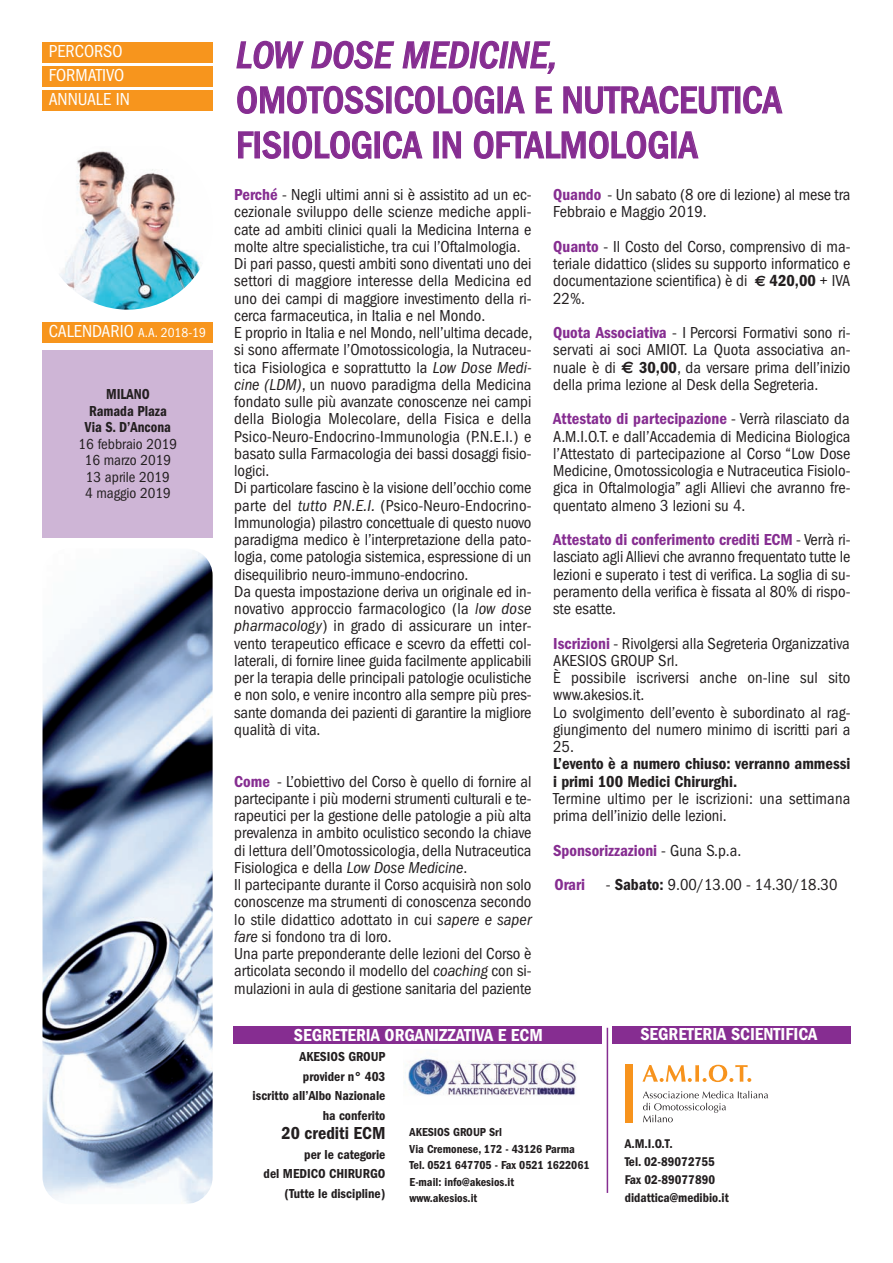
<style>
.page{position:relative;width:893px;height:1263px;background:#fff}
.page>*{position:absolute;margin:0;border:0;box-sizing:border-box;transform-origin:0 0}
.t1{font:500 condensed 39px/45px "Franklin Gothic";color:#862d91}
.t2{font:italic 500 condensed 39px "Franklin Gothic";color:#862d91}
.t3{font:600 condensed 18px "Franklin Gothic";color:#fff}
.t4{font:condensed 18px/24px "Franklin Gothic";color:#fff}
.t5{font:600 condensed 18px "Franklin Gothic";color:#231f20}
.t6{font:condensed 16.5px/17.2px "Franklin Gothic";color:#231f20}
.t7{font:600 condensed 16.5px/17.2px "Franklin Gothic";color:#231f20}
.t8{font:condensed 15px/16.5px "Franklin Gothic";color:#231f20;text-align:center}
.t9{font:600 condensed 15px/16.5px "Franklin Gothic";color:#231f20;text-align:center;scale:.95 1}
.t10{font:600 condensed 13.5px/19.5px "Franklin Gothic";color:#231f20;text-align:right}
.t11{font:condensed 13.5px "Franklin Gothic";color:#fff}
.t12{font:600 condensed 13.2px/18px "Franklin Gothic";color:#231f20}
.t13{font:600 condensed 12px/16.5px "Franklin Gothic";color:#231f20}
.s1{font-size:18px}
.s2{font-weight:600;color:#862d91}
.s3{font-style:italic}
.s4{font-family:"Euro Sans";font-weight:700;font-stretch:normal;font-size:15px}
.s5{font-weight:600}
.s6{font-family:"Euro Sans";font-weight:700;font-stretch:normal}
</style>
<div class="page">
<div style="left:43px;top:350px;width:170px;height:188px;background:#ceb5d6"></div>
<div style="left:43px;top:43px;width:170px;height:20px;background:#f7951d"></div>
<div style="left:43px;top:67px;width:170px;height:20px;background:#f7951d"></div>
<div style="left:43px;top:91px;width:170px;height:20px;background:#f7951d"></div>
<img style="left:59px;top:151px;width:141px;height:159px">
<div style="left:43px;top:322px;width:170px;height:21px;background:#f7951d"></div>
<img style="left:404px;top:1058px;width:172px;height:38px">
<div style="left:234px;top:1026px;width:368px;height:18px;background:#862d91"></div>
<hr style="left:607px;top:1028px;width:1px;height:165px;background:#862d91">
<div style="left:612px;top:1026px;width:238px;height:18px;background:#862d91"></div>
<div style="left:625px;top:1064px;width:8px;height:58px;background:#f7931d"></div>
<svg style="left:642px;top:1065px;width:109px;height:17px"></svg>
<svg style="left:643px;top:1091px;width:125px;height:31px"></svg>
<img style="left:43px;top:549px;width:170px;height:655px;border-radius:27px">
<p class="t4" style="left:49px;top:41px;width:83px">PERCORSO<br>FORMATIVO<br>ANNUALE IN</p>
<h1 class="t2" style="left:236px;top:42px;width:323px">LOW DOSE MEDICINE,</h1>
<h1 class="t1" style="left:236px;top:81px;width:547px">OMOTOSSICOLOGIA E NUTRACEUTICA<br>FISIOLOGICA IN OFTALMOLOGIA</h1>
<p class="t11" style="left:49px;top:328px;width:159px"><span class="s1">CALENDARIO</span> A.A. 2018-19</p>
<p class="t9" style="left:85px;top:387px;width:92px">MILANO<br>Ramada Plaza<br>Via S. D’Ancona</p>
<p class="t8" style="left:79px;top:436px;width:100px">16 febbraio 2019<br>16 marzo 2019<br>13 aprile 2019<br>4 maggio 2019</p>
<p class="t6" style="left:234px;top:187px;width:300px"><span class="s2">Perché</span> - Negli ultimi anni si è assistito ad un ec&shy;cezionale sviluppo delle scienze mediche appli&shy;cate ad ambiti clinici quali la Medicina Interna e molte altre specialistiche, tra cui l’Oftalmologia.<br>Di pari passo, questi ambiti sono diventati uno dei settori di maggiore interesse della Medicina ed uno dei campi di maggiore investimento della ri&shy;cerca farmaceutica, in Italia e nel Mondo.<br>E proprio in Italia e nel Mondo, nell’ultima decade, si sono affermate l’Omotossicologia, la Nutraceu&shy;tica Fisiologica e soprattutto la <span class="s3">Low Dose Medi&shy;cine (LDM)</span>, un nuovo paradigma della Medicina fondato sulle più avanzate conoscenze nei campi della Biologia Molecolare, della Fisica e della Psico-Neuro-Endocrino-Immunologia (P.N.E.I.) e basato sulla Farmacologia dei bassi dosaggi fisio&shy;logici.<br>Di particolare fascino è la visione dell’occhio come parte del <span class="s3">tutto P.N.E.I.</span> (Psico-Neuro-Endocrino-Immunologia) pilastro concettuale di questo nuovo paradigma medico è l’interpretazione della pato&shy;logia, come patologia sistemica, espressione di un disequilibrio neuro-immuno-endocrino.<br>Da questa impostazione deriva un originale ed in&shy;novativo approccio farmacologico (la <span class="s3">low dose pharmacology</span>) in grado di assicurare un inter&shy;vento terapeutico efficace e scevro da effetti col&shy;laterali, di fornire linee guida facilmente applicabili per la terapia delle principali patologie oculistiche e non solo, e venire incontro alla sempre più pres&shy;sante domanda dei pazienti di garantire la migliore qualità di vita.</p>
<p class="t6" style="left:234px;top:774px;width:299px"><span class="s2">Come</span> - L’obiettivo del Corso è quello di fornire al partecipante i più moderni strumenti culturali e te&shy;rapeutici per la gestione delle patologie a più alta prevalenza in ambito oculistico secondo la chiave di lettura dell’Omotossicologia, della Nutraceutica Fisiologica e della <span class="s3">Low Dose Medicine</span>.<br>Il partecipante durante il Corso acquisirà non solo conoscenze ma strumenti di conoscenza secondo lo stile didattico adottato in cui <span class="s3">sapere e saper fare</span> si fondono tra di loro.<br>Una parte preponderante delle lezioni del Corso è articolata secondo il modello del <span class="s3">coaching</span> con si&shy;mulazioni in aula di gestione sanitaria del paziente</p>
<p class="t6" style="left:553px;top:187px;width:299px"><span class="s2">Quando</span> - Un sabato (8 ore di lezione) al mese tra<br>Febbraio e Maggio 2019.</p>
<p class="t6" style="left:553px;top:239px;width:299px;text-align:justify"><span class="s2">Quanto</span> - Il Costo del Corso, comprensivo di ma&shy;teriale didattico (slides su supporto informatico e documentazione scientifica) è di <span class="s4">€</span> <span class="s5">420,00</span> + IVA 22%.</p>
<p class="t6" style="left:553px;top:325px;width:299px;text-align:justify"><span class="s2">Quota Associativa</span> - I Percorsi Formativi sono ri&shy;servati ai soci AMIOT. La Quota associativa an&shy;nuale è di <span class="s6">€</span> <span class="s5">30,00</span>, da versare prima dell’inizio della prima lezione al Desk della Segreteria.</p>
<p class="t6" style="left:553px;top:412px;width:299px;text-align:justify"><span class="s2">Attestato di partecipazione</span> - Verrà rilasciato da A.M.I.O.T. e dall’Accademia di Medicina Biologica l’Attestato di partecipazione al Corso “Low Dose Medicine, Omotossicologia e Nutraceutica Fisiolo&shy;gica in Oftalmologia” agli Allievi che avranno fre&shy;quentato almeno 3 lezioni su 4.</p>
<p class="t6" style="left:553px;top:532px;width:299px;text-align:justify"><span class="s2">Attestato di conferimento crediti ECM</span> - Verrà ri&shy;lasciato agli Allievi che avranno frequentato tutte le lezioni e superato i test di verifica. La soglia di su&shy;peramento della verifica è fissata al 80% di rispo&shy;ste esatte.</p>
<p class="t6" style="left:553px;top:636px;width:299px"><span class="s2">Iscrizioni</span> - Rivolgersi alla Segreteria Organizzativa AKESIOS GROUP Srl.<br>È possibile iscriversi anche on-line sul sito www.akesios.it.<br>Lo svolgimento dell’evento è subordinato al rag&shy;giungimento del numero minimo di iscritti pari a 25.</p>
<p class="t7" style="left:553px;top:757px;width:299px">L’evento è a numero chiuso: verranno ammessi i primi 100 Medici Chirurghi.</p>
<p class="t6" style="left:553px;top:791px;width:299px">Termine ultimo per le iscrizioni: una settimana prima dell’inizio delle lezioni.</p>
<p class="t6" style="left:553px;top:834px;width:286px;line-height:34.5px"><span class="s2">Sponsorizzazioni</span> - Guna S.p.a.<br><span class="s2">Orari</span> - <span class="s5">Sabato:</span> 9.00/13.00 - 14.30/18.30</p>
<p class="t3" style="left:294px;top:1029px;width:250px">SEGRETERIA ORGANIZZATIVA E ECM</p>
<p class="t3" style="left:640px;top:1028px;width:179px">SEGRETERIA SCIENTIFICA</p>
<p class="t10" style="left:253px;top:1048px;width:134px">AKESIOS GROUP<br>provider n° 403<br>iscritto all’Albo Nazionale ha conferito</p>
<p class="t5" style="left:282px;top:1127px;width:105px">20 crediti ECM</p>
<p class="t10" style="left:264px;top:1146px;width:123px">per le categorie<br>del MEDICO CHIRURGO (Tutte le discipline)</p>
<p class="t13" style="left:410px;top:1125px;width:182px">AKESIOS GROUP Srl<br>Via Cremonese, 172 - 43126 Parma<br>Tel. 0521 647705 - Fax 0521 1622061<br>E-mail: info@akesios.it<br>www.akesios.it</p>
<p class="t12" style="left:625px;top:1136px;width:105px">A.M.I.O.T.<br>Tel. 02-89072755<br>Fax 02-89077890 didattica@medibio.it</p>
</div>
